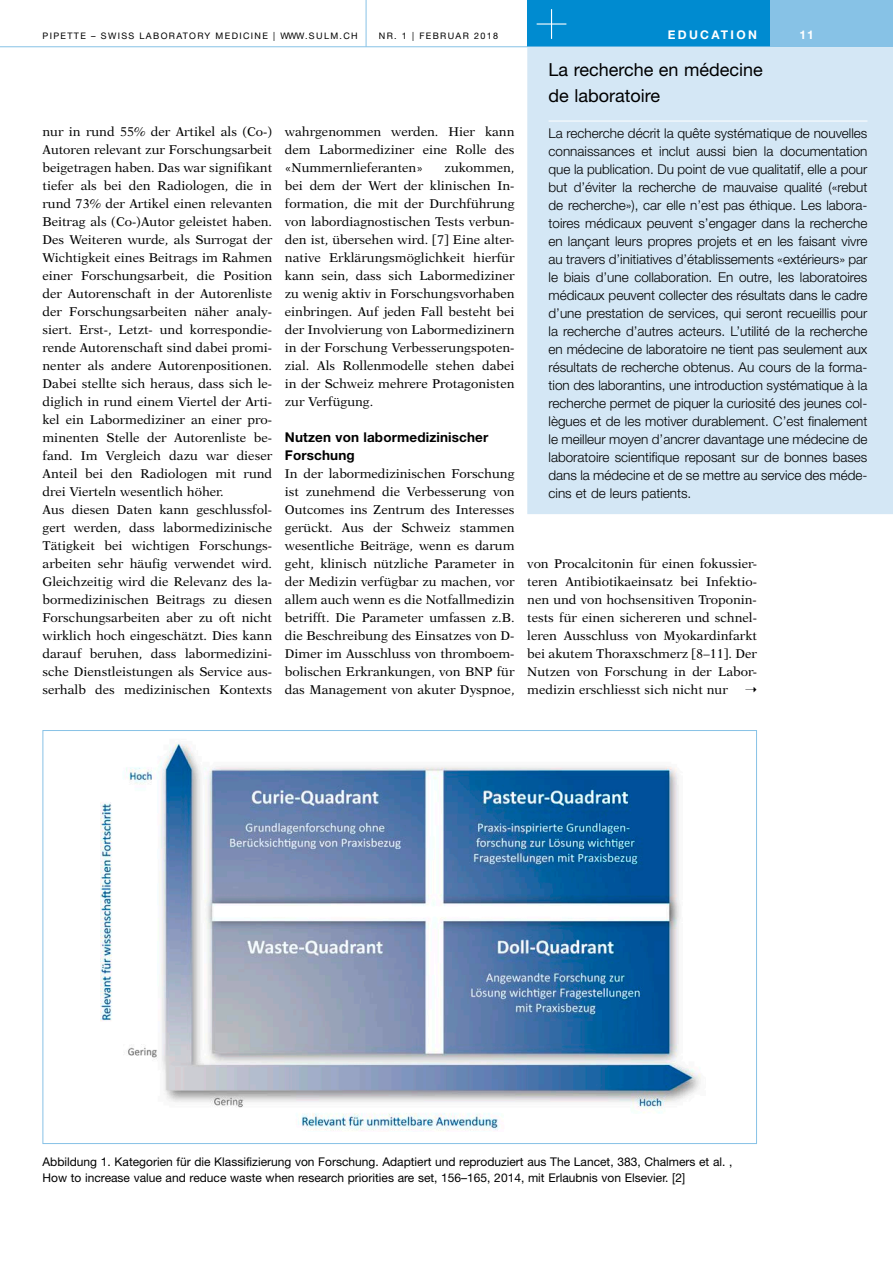
<style>
.page{position:relative;width:893px;height:1263px;background:#fff}
.page>*{position:absolute;margin:0;border:0;box-sizing:border-box;transform-origin:0 0}
.t1{font:18px/25.5px "Helvetica Neue";color:#000}
.t2{font:300 13.5px/18px "Helvetica Neue";color:#000;text-align:justify}
.t3{font:700 13.5px/18px "Helvetica Neue";letter-spacing:.01em;color:#000}
.t4{font:12.75px/18px "New Aster";color:#000;text-align:justify}
.t5{font:12px/15.8px "Helvetica Neue";color:#000}
.t6{font:700 12px "Helvetica Neue";letter-spacing:.19em;color:#fff}
.t7{font:9px "Helvetica Neue";letter-spacing:.15em;color:#000}
</style>
<div class="page">
<div style="left:527px;top:0;width:366px;height:47px;background:#87c2e6"></div>
<div style="left:527px;top:0;width:243px;height:47px;background:#008bd0"></div>
<hr style="left:0;top:46px;width:893px;height:1px;background:#87c2e6">
<hr style="left:366px;top:0;width:1px;height:47px;background:#87c2e6">
<hr style="left:537px;top:23px;width:29px;height:2px;background:#fff">
<hr style="left:551px;top:9px;width:1px;height:30px;background:#fff">
<img style="left:101px;top:743px;width:600px;height:388px">
<div style="left:527px;top:47px;width:366px;height:467px;background:#d4e7f5"></div>
<p class="t7" style="left:43px;top:30px;width:317px">PIPETTE – SWISS LABORATORY MEDICINE | WWW.SULM.CH</p>
<p class="t7" style="left:379px;top:30px;width:121px">NR. 1 | FEBRUAR 2018</p>
<p class="t6" style="left:668px;top:27px;width:91px">EDUCATION</p>
<p class="t6" style="left:799px;top:27px;width:16px">11</p>
<p class="t4" style="left:43px;top:123px;width:231px;text-align:left">nur in rund 55% der Artikel als (Co-)<br>Autoren relevant zur Forschungsarbeit beigetragen haben. Das war signifikant tiefer als bei den Radiologen, die in rund 73% der Artikel einen relevanten Beitrag als (Co-)Autor geleistet haben.<br>Des Weiteren wurde, als Surrogat der Wichtigkeit eines Beitrags im Rahmen einer Forschungsarbeit, die Position der Autorenschaft in der Autorenliste der Forschungsarbeiten näher analy&shy;siert. Erst-, Letzt- und korrespondie&shy;rende Autorenschaft sind dabei promi&shy;nenter als andere Autorenpositionen.<br>Dabei stellte sich heraus, dass sich le&shy;diglich in rund einem Viertel der Arti&shy;kel ein Labormediziner an einer pro&shy;minenten Stelle der Autorenliste be&shy;fand. Im Vergleich dazu war dieser Anteil bei den Radiologen mit rund drei Vierteln wesentlich höher.<br>Aus diesen Daten kann geschlussfol&shy;gert werden, dass labormedizinische Tätigkeit bei wichtigen Forschungs&shy;arbeiten sehr häufig verwendet wird.<br>Gleichzeitig wird die Relevanz des la&shy;bormedizinischen Beitrags zu diesen Forschungsarbeiten aber zu oft nicht wirklich hoch eingeschätzt. Dies kann darauf beruhen, dass labormedizini&shy;sche Dienstleistungen als Service aus&shy;serhalb des medizinischen Kontexts</p>
<p class="t4" style="left:285px;top:123px;width:231px">wahrgenommen werden. Hier kann dem Labormediziner eine Rolle des «Nummernlieferanten»</p>
<p class="t4" style="left:285px;top:159px;width:231px;text-indent:160px">zukommen, bei dem der Wert der klinischen In&shy;formation, die mit der Durchführung von labordiagnostischen Tests verbun&shy;den ist, übersehen wird. [7] Eine alter&shy;native Erklärungsmöglichkeit hierfür kann sein, dass sich Labormediziner zu wenig aktiv in Forschungsvorhaben einbringen. Auf jeden Fall besteht bei der Involvierung von Labormedizinern in der Forschung Verbesserungspoten&shy;zial. Als Rollenmodelle stehen dabei in der Schweiz mehrere Protagonisten zur Verfügung.</p>
<p class="t3" style="left:285px;top:428px;width:205px">Nutzen von labormedizinischer<br>Forschung</p>
<p class="t4" style="left:285px;top:465px;width:231px">In der labormedizinischen Forschung ist zunehmend die Verbesserung von Outcomes ins Zentrum des Interesses gerückt. Aus der Schweiz stammen wesentliche Beiträge, wenn es darum geht, klinisch nützliche Parameter in der Medizin verfügbar zu machen, vor allem auch wenn es die Notfallmedizin betrifft. Die Parameter umfassen z.B. die Beschreibung des Einsatzes von D-Dimer im Ausschluss von thromboem&shy;bolischen Erkrankungen, von BNP für das Management von akuter Dyspnoe,</p>
<h1 class="t1" style="left:549px;top:57px;width:216px">La recherche en médecine de laboratoire</h1>
<p class="t2" style="left:549px;top:124px;width:320px">La recherche décrit la quête systématique de nouvelles connaissances et inclut aussi bien la documentation que la publication. Du point de vue qualitatif, elle a pour but d’éviter la recherche de mauvaise qualité («rebut de recherche»), car elle n’est pas éthique. Les labora&shy;toires médicaux peuvent s’engager dans la recherche en lançant leurs propres projets et en les faisant vivre au travers d’initiatives d’établissements «extérieurs» par le biais d’une collaboration. En outre, les laboratoires médicaux peuvent collecter des résultats dans le cadre d’une prestation de services, qui seront recueillis pour la recherche d’autres acteurs. L’utilité de la recherche en médecine de laboratoire ne tient pas seulement aux résultats de recherche obtenus. Au cours de la forma&shy;tion des laborantins, une introduction systématique à la recherche permet de piquer la curiosité des jeunes col&shy;lègues et de les motiver durablement. C’est finalement le meilleur moyen d’ancrer davantage une médecine de laboratoire scientifique reposant sur de bonnes bases dans la médecine et de se mettre au service des méde&shy;cins et de leurs patients.</p>
<p class="t4" style="left:527px;top:555px;width:231px">von Procalcitonin für einen fokussier&shy;teren Antibiotikaeinsatz bei Infektio&shy;nen und von hochsensitiven Troponin&shy;tests für einen sichereren und schnel&shy;leren Ausschluss von Myokardinfarkt bei akutem Thoraxschmerz [8–11]. Der Nutzen von Forschung in der Labor&shy;medizin erschliesst sich nicht nur</p>
<p class="t5" style="left:43px;top:1154px;width:691px">Abbildung 1. Kategorien für die Klassifizierung von Forschung. Adaptiert und reproduziert aus The Lancet, 383, Chalmers et al. ,<br>How to increase value and reduce waste when research priorities are set, 156–165, 2014, mit Erlaubnis von Elsevier. [2]</p>
</div>
